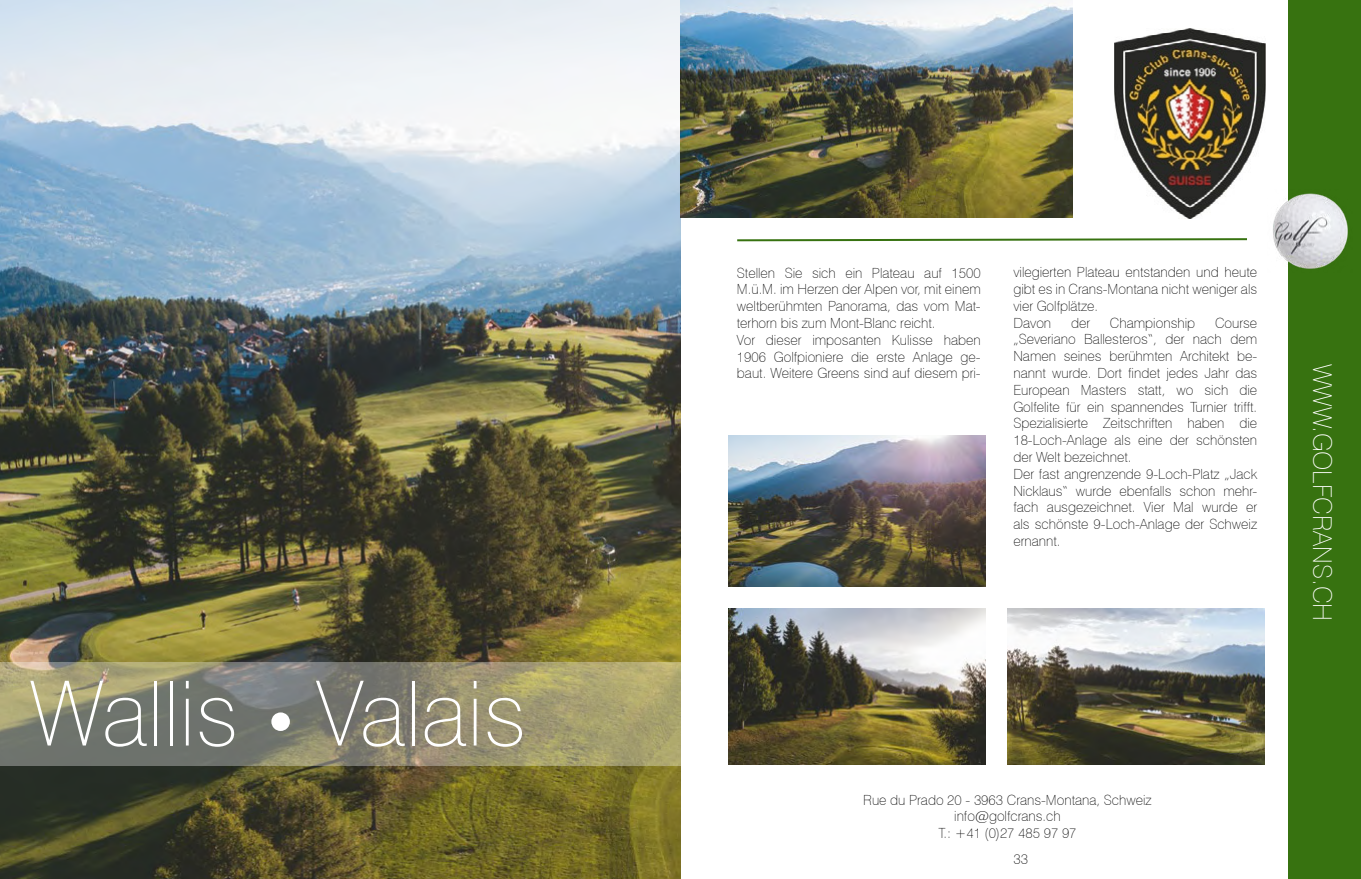
<style>
.page{position:relative;width:1361px;height:879px;background:#fff}
.page>*{position:absolute;margin:0;border:0;box-sizing:border-box;transform-origin:0 0}
.t1{font:100 90px "Swiss 721 BT";color:#fff}
.t2{font:100 26px "Swiss 721 BT";color:#fff}
.t3{font:100 14px/16.8px "Swiss 721 BT";color:#000}
.s1{font-size:64px}
</style>
<div class="page">
<img style="left:0;top:0;width:680px;height:879px">
<svg style="left:0;top:662px;width:680px;height:104px;background:#8e8b71"></svg>
<div style="left:1289px;top:0;width:72px;height:879px;background:#377210"></div>
<svg style="left:737px;top:238px;width:510px;height:4px"></svg>
<img style="left:1273px;top:189px;width:75px;height:83px">
<img style="left:680px;top:0;width:392px;height:217px">
<img style="left:1114px;top:28px;width:151px;height:190px">
<img style="left:728px;top:435px;width:257px;height:151px">
<img style="left:728px;top:608px;width:257px;height:156px">
<img style="left:1007px;top:608px;width:257px;height:156px">
<h1 class="t1" style="left:30px;top:659px;width:498px">Wallis <span class="s1">•</span> Valais</h1>
<p class="t3" style="left:737px;top:264px;width:245px">Stellen Sie sich ein Plateau auf 1500<br>M.ü.M. im Herzen der Alpen vor, mit einem weltberühmten Panorama, das vom Mat&shy;terhorn bis zum Mont-Blanc reicht.<br>Vor dieser imposanten Kulisse haben 1906 Golfpioniere die erste Anlage ge&shy;baut. Weitere Greens sind auf diesem pri-</p>
<p class="t3" style="left:1013px;top:264px;width:245px">vilegierten Plateau entstanden und heute gibt es in Crans-Montana nicht weniger als vier Golfplätze.<br>Davon</p>
<p class="t3" style="left:1013px;top:314px;width:245px;text-indent:202px">Course „Severiano Ballesteros“, der nach dem Namen seines berühmten Architekt be&shy;nannt wurde. Dort findet jedes Jahr das European Masters statt, wo sich die Golfelite für ein spannendes Turnier trifft.<br>Spezialisierte Zeitschriften haben die 18-Loch-Anlage als eine der schönsten der Welt bezeichnet.<br>Der fast angrenzende 9-Loch-Platz „Jack Nicklaus“ wurde ebenfalls schon mehr&shy;fach ausgezeichnet. Vier Mal wurde er als schönste 9-Loch-Anlage der Schweiz ernannt.</p>
<p class="t3" style="left:1071px;top:314px;width:21px">der</p>
<p class="t3" style="left:1110px;top:314px;width:87px">Championship</p>
<h2 class="t2" style="left:1338px;top:364px;width:259px;rotate:90deg">WWW.GOLFCRANS.CH</h2>
<p class="t3" style="left:863px;top:791px;width:290px;text-align:center">Rue du Prado 20 - 3963 Crans-Montana, Schweiz info@golfcrans.ch<br>T.: +41 (0)27 485 97 97</p>
<p class="t3" style="left:1013px;top:850px;width:16px">33</p>
</div>
